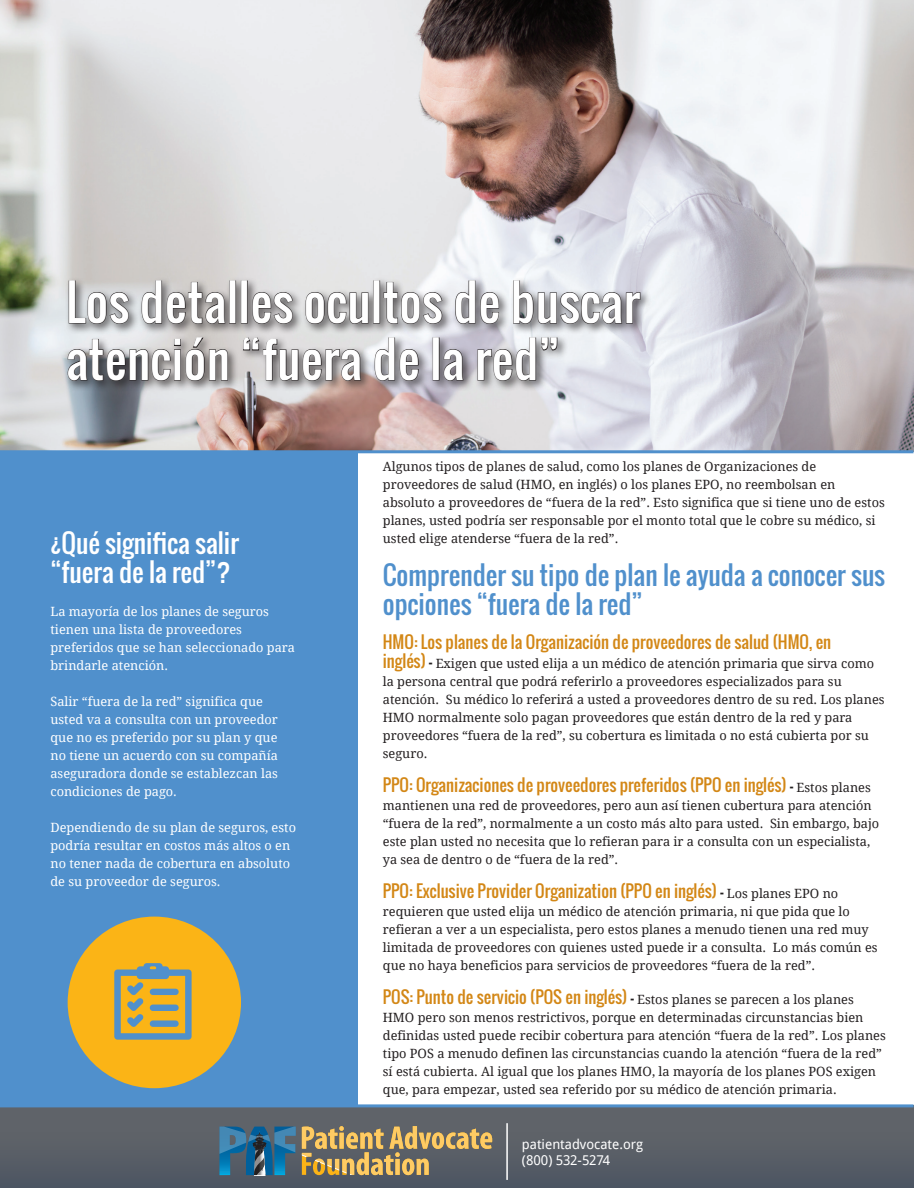
<style>
.page{position:relative;width:918px;height:1188px;background:#fff}
.page>*{position:absolute;margin:0;border:0;box-sizing:border-box;transform-origin:0 0}
.t1{font:48px/57px "Oswald";letter-spacing:.01em;color:#fff}
.t2{font:25.5px/29.4px "Oswald";color:#5090cc}
.t3{font:25.5px/29.2px "Oswald";color:#fff}
.t4{font:16.5px "Oswald";color:#d38716}
.t5{font:13.5px/16.5px "Droid Sans";color:#fff}
.t6{font:12.75px/18px "Droid Serif";color:#231f20}
.t7{font:12.75px/18px "Droid Serif";color:#fff}
.s1{font-family:"Oswald";font-size:16.5px;color:#d38716}
.s2{font-family:"Oswald";font-size:16.5px}
.s3{color:#231f20}
.s4{font-family:"Droid Serif";font-size:12.75px;color:#231f20}
</style>
<div class="page">
<img style="left:0;top:0;width:914px;height:450px">
<div style="left:0;top:453px;width:358px;height:651px;background:#5090cc"></div>
<div style="left:0;top:1106px;width:914px;height:82px;background:linear-gradient(to right,#585e67,#595e67)"></div>
<hr style="left:0;top:450px;width:914px;height:3px;background:#5090cc">
<hr style="left:0;top:1104px;width:914px;height:3px;background:#5090cc">
<svg style="left:302px;top:1126px;width:190px;height:49px;background:#988661"></svg>
<svg style="left:219px;top:1127px;width:77px;height:48px;background:#316c90"></svg>
<hr style="left:506px;top:1123px;width:2px;height:57px;background:#fff">
<div style="left:65px;top:277px;width:586px;height:115px;background:#231f20;opacity:.75"></div>
<svg style="left:69px;top:281px;width:60px;height:43px;background:#9a9b9c"></svg>
<svg style="left:142px;top:281px;width:83px;height:43px;background:#8f8c8c"></svg>
<div style="left:229px;top:281px;width:7px;height:42px;border:1px solid #231f20"></div>
<div style="left:241px;top:281px;width:7px;height:42px;border:1px solid #231f20"></div>
<svg style="left:252px;top:292px;width:41px;height:32px"></svg>
<svg style="left:306px;top:292px;width:62px;height:32px;background:#898788"></svg>
<div style="left:373px;top:281px;width:7px;height:42px;border:1px solid #231f20"></div>
<svg style="left:384px;top:282px;width:58px;height:42px;background:#9f9ea0"></svg>
<svg style="left:455px;top:281px;width:44px;height:43px;background:#99999d"></svg>
<svg style="left:513px;top:281px;width:127px;height:43px;background:#9d9da2"></svg>
<svg style="left:68px;top:338px;width:160px;height:43px;background:#868587"></svg>
<svg style="left:243px;top:338px;width:118px;height:43px;background:#9e9b9c"></svg>
<svg style="left:375px;top:338px;width:43px;height:43px;background:#9a999e"></svg>
<svg style="left:444px;top:349px;width:19px;height:32px"></svg>
<svg style="left:478px;top:338px;width:79px;height:43px;background:#a1a0a5"></svg>
<div style="left:72px;top:921px;width:165px;height:163px;background:#fbb416;border-radius:50%"></div>
<div style="left:68px;top:917px;width:173px;height:171px;border:8px solid #fbb416;border-radius:50%"></div>
<svg style="left:114px;top:963px;width:78px;height:77px"></svg>
<p class="t1" style="left:66px;top:274px;width:575px">Los detalles ocultos de buscar atención “fuera de la red”</p>
<p class="t3" style="left:50px;top:528px;width:190px">¿Qué significa salir “fuera de la red”?</p>
<p class="t7" style="left:50px;top:602px;width:246px">La mayoría de los planes de seguros tienen una lista de proveedores preferidos que se han seleccionado para brindarle atención.</p>
<p class="t7" style="left:50px;top:692px;width:229px">Salir “fuera de la red” significa que usted va a consulta con un proveedor que no es preferido por su plan y que no tiene un acuerdo con su compañía aseguradora donde se establezcan las condiciones de pago.</p>
<p class="t7" style="left:50px;top:818px;width:247px">Dependiendo de su plan de seguros, esto podría resultar en costos más altos o en no tener nada de cobertura en absoluto de su proveedor de seguros.</p>
<p class="t6" style="left:383px;top:458px;width:503px">Algunos tipos de planes de salud, como los planes de Organizaciones de proveedores de salud (HMO, en inglés) o los planes EPO, no reembolsan en absoluto a proveedores de “fuera de la red”. Esto significa que si tiene uno de estos planes, usted podría ser responsable por el monto total que le cobre su médico, si usted elige atenderse “fuera de la red”.</p>
<p class="t2" style="left:383px;top:560px;width:504px">Comprender su tipo de plan le ayuda a conocer sus opciones “fuera de la red”</p>
<p class="t4" style="left:383px;top:630px;width:450px">HMO: Los planes de la Organización de proveedores de salud (HMO, en</p>
<p class="t6" style="left:383px;top:655px;width:503px"><span class="s1">inglés)</span> <span class="s2">-</span> Exigen que usted elija a un médico de atención primaria que sirva como la persona central que podrá referirlo a proveedores especializados para su atención. Su médico lo referirá a usted a proveedores dentro de su red. Los planes HMO normalmente solo pagan proveedores que están dentro de la red y para proveedores “fuera de la red”, su cobertura es limitada o no está cubierta por su seguro.</p>
<p class="t4" style="left:383px;top:773px;width:490px">PPO: Organizaciones de proveedores preferidos (PPO en inglés) <span class="s3">-</span> <span class="s4">Estos planes</span></p>
<p class="t6" style="left:383px;top:797px;width:498px">mantienen una red de proveedores, pero aun así tienen cubertura para atención “fuera de la red”, normalmente a un costo más alto para usted. Sin embargo, bajo este plan usted no necesita que lo refieran para ir a consulta con un especialista, ya sea de dentro o de “fuera de la red”.</p>
<p class="t4" style="left:383px;top:879px;width:457px">PPO: Exclusive Provider Organization (PPO en inglés) <span class="s3">-</span> <span class="s4">Los planes EPO no</span></p>
<p class="t6" style="left:383px;top:903px;width:496px">requieren que usted elija un médico de atención primaria, ni que pida que lo refieran a ver a un especialista, pero estos planes a menudo tienen una red muy limitada de proveedores con quienes usted puede ir a consulta. Lo más común es que no haya beneficios para servicios de proveedores “fuera de la red”.</p>
<p class="t4" style="left:383px;top:985px;width:472px">POS: Punto de servicio (POS en inglés) <span class="s3">-</span> <span class="s4">Estos planes se parecen a los planes</span></p>
<p class="t6" style="left:383px;top:1009px;width:505px">HMO pero son menos restrictivos, porque en determinadas circunstancias bien definidas usted puede recibir cobertura para atención “fuera de la red”. Los planes tipo POS a menudo definen las circunstancias cuando la atención “fuera de la red” sí está cubierta. Al igual que los planes HMO, la mayoría de los planes POS exigen que, para empezar, usted sea referido por su médico de atención primaria.</p>
<p class="t5" style="left:522px;top:1136px;width:123px">patientadvocate.org (800) 532-5274</p>
</div>
